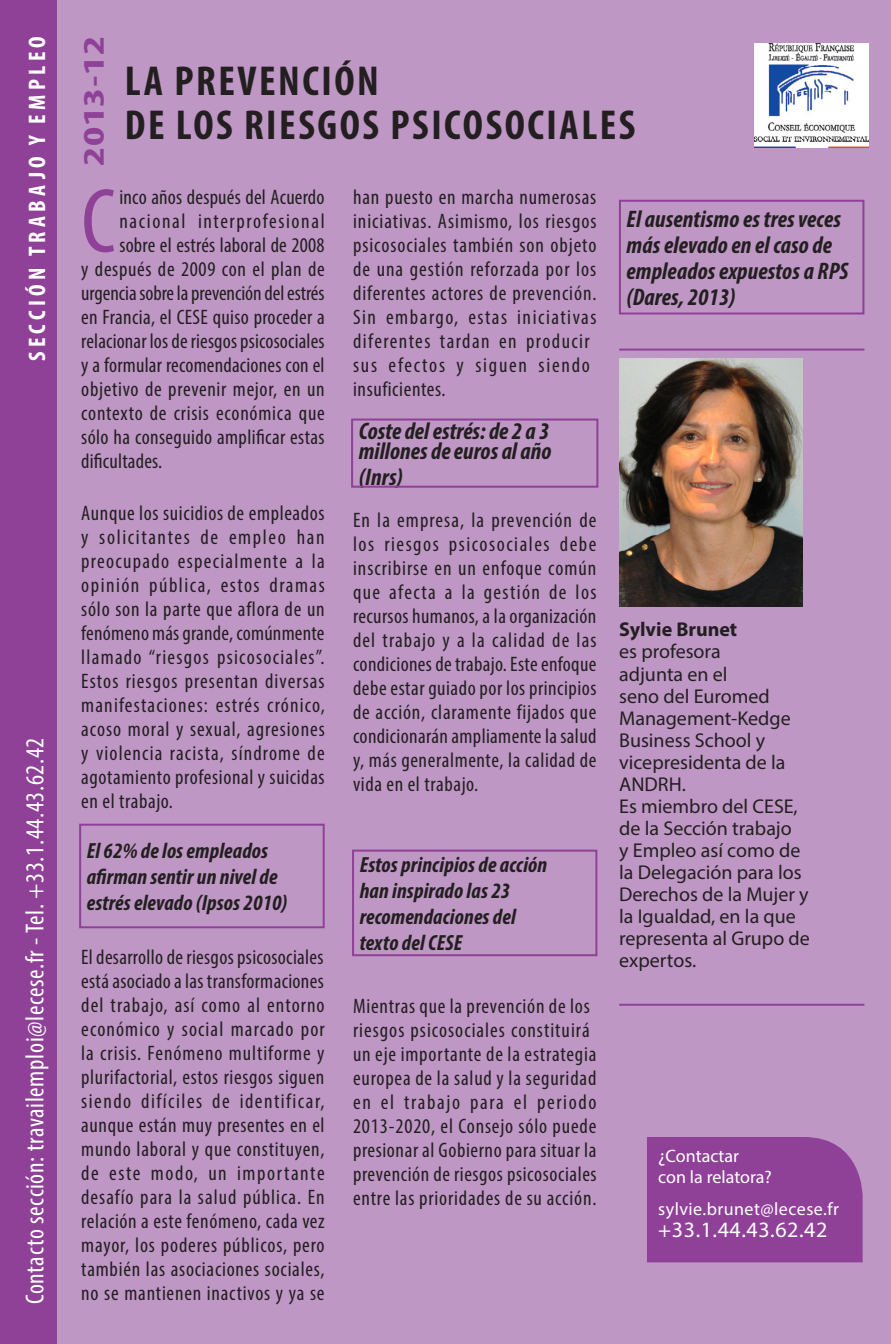
<style>
.page{position:relative;width:891px;height:1344px;background:#fff}
.page>*{position:absolute;margin:0;border:0;box-sizing:border-box;transform-origin:0 0}
.constat_alinéa_lettr{font:condensed 92.2px "Myriad Pro";color:#8f4198}
.titre_avis{font:700 condensed 42px/44px "Myriad Pro";letter-spacing:.06em;color:#231f20}
.t1{font:700 condensed 30px "Myriad Pro";letter-spacing:.01em;color:#8f4198;scale:1.5 1}
.contact_section_donn{font:condensed 26px "Myriad Pro";letter-spacing:.025em;color:#fff}
.encadré_citation{font:italic 700 condensed 24px/26px "Myriad Pro";letter-spacing:.005em;color:#231f20}
.denomination_section{font:700 condensed 24px "Myriad Pro";letter-spacing:.18em;color:#fff}
.encadré_citation-2{font:italic 700 condensed 22px/26px "Myriad Pro";letter-spacing:.005em;color:#231f20}
.contact_rapporteur_d{font:22px "Myriad Pro";letter-spacing:.025em;color:#fff}
.constat_alinéa_lettr-2{font:condensed 21px/24px "Myriad Pro";letter-spacing:.035em;color:#231f20;text-align:justify}
.constat_alinéa_lettr-3{font:condensed 21px "Myriad Pro";letter-spacing:.01em;color:#231f20}
.constat_alinéa_lettr-4{font:condensed 21px "Myriad Pro";color:#231f20}
.constat_alinéa_lettr-5{font:condensed 21px "Myriad Pro";letter-spacing:.015em;color:#231f20}
.constat_alinéa_lettr-6{font:condensed 21px "Myriad Pro";letter-spacing:.08em;color:#231f20}
.rapporteur{font:20px/22px "Myriad Pro";color:#231f20}
.contact_rapporteur_d-2{font:18px/21.6px "Myriad Pro";letter-spacing:.005em;color:#fff}
.contact_rapporteur_d-3{font:18px "Myriad Pro";letter-spacing:.025em;color:#fff}
.s1{font-weight:700}
</style>
<div class="page">
<div style="left:56px;top:0;width:834px;height:1344px;background:#be97c5"></div>
<img style="left:754px;top:44px;width:113px;height:103px">
<div style="left:0;top:0;width:56px;height:1344px;background:#8f4198"></div>
<div style="left:80px;top:824px;width:243px;height:103px;background:#be97c5"></div>
<div style="left:79px;top:823px;width:245px;height:105px;border:2px solid #8f4198"></div>
<div style="left:352px;top:419px;width:245px;height:68px;background:#be97c5"></div>
<div style="left:351px;top:418px;width:247px;height:70px;border:2px solid #8f4198"></div>
<img style="left:619px;top:358px;width:183px;height:248px">
<hr style="left:619px;top:348px;width:245px;height:2px;background:#8f4198">
<hr style="left:619px;top:1003px;width:245px;height:2px;background:#8f4198">
<div style="left:646px;top:1137px;width:216px;height:125px;background:#8f4198"></div>
<div style="left:619px;top:201px;width:244px;height:112px;background:#be97c5"></div>
<div style="left:618px;top:200px;width:246px;height:114px;border:2px solid #8f4198"></div>
<div style="left:352px;top:849px;width:245px;height:107px;border:2px solid #8f4198"></div>
<p class="denomination_section" style="left:22px;top:361px;width:327px;rotate:-90deg">SECCIÓN TRABAJO Y EMPLEO</p>
<p class="contact_section_donn" style="left:19px;top:1304px;width:568px;rotate:-90deg">Contacto sección: travailemploi@lecese.fr - Tel. +33.1.44.43.62.42</p>
<p class="t1" style="left:75px;top:166px;width:88px;rotate:-90deg">2013-12</p>
<p class="constat_alinéa_lettr" style="left:81px;top:166px;width:36px">C</p>
<p class="constat_alinéa_lettr-3" style="left:119px;top:184px;width:207px">inco años después del Acuerdo</p>
<p class="titre_avis" style="left:125px;top:58px;width:512px">LA PREVENCIÓN<br>DE LOS RIESGOS PSICOSOCIALES</p>
<p class="constat_alinéa_lettr-2" style="left:353px;top:185px;width:245px;text-align:left">han puesto en marcha numerosas iniciativas. Asimismo, los riesgos psicosociales también son objeto de una gestión reforzada por los diferentes actores de prevención.<br>Sin embargo, estas iniciativas diferentes tardan en producir sus efectos y siguen siendo insuficientes.</p>
<p class="encadré_citation" style="left:626px;top:206px;width:223px">El ausentismo es tres veces más elevado en el caso de empleados expuestos a RPS (Dares, 2013)</p>
<p class="constat_alinéa_lettr-6" style="left:119px;top:208px;width:207px">nacional interprofesional</p>
<p class="constat_alinéa_lettr-3" style="left:119px;top:232px;width:206px">sobre el estrés laboral de 2008</p>
<p class="constat_alinéa_lettr-2" style="left:81px;top:257px;width:245px">y después de 2009 con el plan de</p>
<p class="constat_alinéa_lettr-4" style="left:81px;top:280px;width:245px">urgencia sobre la prevención del estrés</p>
<p class="constat_alinéa_lettr-5" style="left:81px;top:304px;width:245px">en Francia, el CESE quiso proceder a</p>
<p class="constat_alinéa_lettr-3" style="left:81px;top:328px;width:245px">relacionar los de riesgos psicosociales</p>
<p class="constat_alinéa_lettr-3" style="left:81px;top:352px;width:245px">y a formular recomendaciones con el</p>
<p class="constat_alinéa_lettr-2" style="left:81px;top:377px;width:245px">objetivo de prevenir mejor, en un</p>
<p class="constat_alinéa_lettr-2" style="left:81px;top:401px;width:245px">contexto de crisis económica que</p>
<p class="constat_alinéa_lettr-2" style="left:81px;top:425px;width:245px">sólo ha conseguido amplificar estas</p>
<p class="constat_alinéa_lettr-3" style="left:81px;top:448px;width:82px">dificultades.</p>
<p class="constat_alinéa_lettr-2" style="left:81px;top:501px;width:245px">Aunque los suicidios de empleados y solicitantes de empleo han preocupado especialmente a la opinión pública, estos dramas sólo son la parte que aflora de un fenómeno más grande, comúnmente llamado “riesgos psicosociales”.<br>Estos riesgos presentan diversas manifestaciones: estrés crónico, acoso moral y sexual, agresiones y violencia racista, síndrome de agotamiento profesional y suicidas en el trabajo.</p>
<p class="encadré_citation" style="left:358px;top:421px;width:194px;line-height:20px">Coste del estrés: de 2 a 3 millones de euros al año</p>
<p class="encadré_citation" style="left:358px;top:464px;width:46px">(Inrs)</p>
<p class="constat_alinéa_lettr-2" style="left:353px;top:508px;width:245px">En la empresa, la prevención de los riesgos psicosociales debe inscribirse en un enfoque común que afecta a la gestión de los recursos humanos, a la organización del trabajo y a la calidad de las condiciones de trabajo. Este enfoque debe estar guiado por los principios de acción, claramente fijados que condicionarán ampliamente la salud y, más generalmente, la calidad de vida en el trabajo.</p>
<p class="rapporteur" style="left:619px;top:618px;width:173px"><span class="s1">Sylvie Brunet<br></span>es profesora<br>adjunta en el<br>seno del Euromed<br>Management-Kedge<br>Business School y vicepresidenta de la<br>ANDRH.</p>
<p class="rapporteur" style="left:619px;top:794px;width:192px">Es miembro del CESE, de la Sección trabajo<br>y Empleo así como de la Delegación para los<br>Derechos de la Mujer y la Igualdad, en la que representa al Grupo de expertos.</p>
<p class="encadré_citation-2" style="left:87px;top:837px;width:202px">El 62% de los empleados afirman sentir un nivel de estrés elevado (Ipsos 2010)</p>
<p class="encadré_citation-2" style="left:359px;top:851px;width:189px">Estos principios de acción han inspirado las 23 recomendaciones del texto del CESE</p>
<p class="constat_alinéa_lettr-2" style="left:81px;top:944px;width:245px">El desarrollo de riesgos psicosociales está asociado a las transformaciones del trabajo, así como al entorno económico y social marcado por la crisis. Fenómeno multiforme y plurifactorial, estos riesgos siguen siendo difíciles de identificar, aunque están muy presentes en el mundo laboral y que constituyen, de este modo, un importante desafío para la salud pública. En relación a este fenómeno, cada vez mayor, los poderes públicos, pero también las asociaciones sociales, no se mantienen inactivos y ya se</p>
<p class="constat_alinéa_lettr-2" style="left:353px;top:994px;width:245px;text-align:left">Mientras que la prevención de los riesgos psicosociales constituirá un eje importante de la estrategia europea de la salud y la seguridad en el trabajo para el periodo 2013-2020, el Consejo sólo puede presionar al Gobierno para situar la prevención de riesgos psicosociales entre las prioridades de su acción.</p>
<p class="contact_rapporteur_d-2" style="left:658px;top:1144px;width:115px">¿Contactar<br>con la relatora?</p>
<p class="contact_rapporteur_d-3" style="left:658px;top:1197px;width:182px">sylvie.brunet@lecese.fr</p>
<p class="contact_rapporteur_d" style="left:658px;top:1216px;width:170px">+33.1.44.43.62.42</p>
</div>
